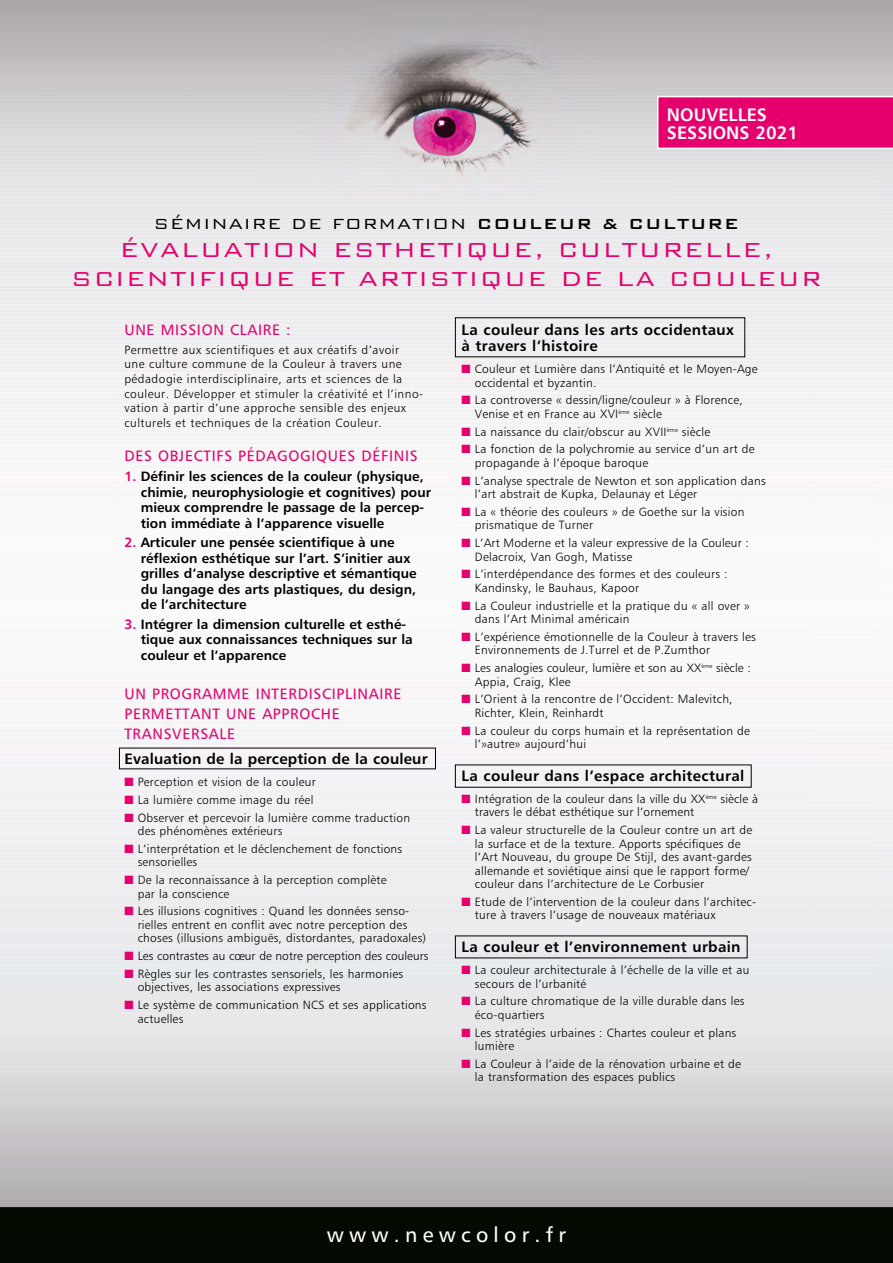
<style>
.page{position:relative;width:893px;height:1263px;background:#fff}
.page>*{position:absolute;margin:0;border:0;box-sizing:border-box;transform-origin:0 0}
.t1{font:300 27px/28.5px "Bank Gothic BT";letter-spacing:.05em;color:#e6006d;text-align:center}
.t2{font:21px "Humanist 777 BT Roman B";letter-spacing:.25em;color:#fff}
.t3{font:300 19.5px "Bank Gothic BT";letter-spacing:.05em;color:#000}
.t4{font:18px/18.1px "Humanist 777 BT Bold B";color:#fff}
.t5{font:15px/16.5px "Humanist 777 BT Bold B";letter-spacing:.02em;color:#000}
.t6{font:15px/20px "Humanist 777 BT Roman B";letter-spacing:.045em;color:#e6006d}
.t7{font:13.5px/15.5px "Humanist 777 BT Bold B";color:#000}
.t8{font:12px/13.5px "Humanist 777 BT Light B";letter-spacing:.02em;color:#000}
.t9{font:12px/14.7px "Humanist 777 BT Light B";letter-spacing:.04em;color:#000}
.t10{font:12px "Humanist 777 BT Light B";color:#000}
.s1{font-weight:500}
.s2{color:#e6006d}
</style>
<div class="page">
<img style="left:0;top:0;width:893px;height:1263px">
<div style="left:455px;top:317px;width:290px;height:40px;border:1px solid #000"></div>
<svg style="left:657px;top:96px;width:236px;height:53px;background:#e70e75"></svg>
<h3 class="t4" style="left:667px;top:105px;width:133px">NOUVELLES<br>SESSIONS 2021</h3>
<h3 class="t3" style="left:154px;top:213px;width:586px">SÉMINAIRE DE FORMATION <span class="s1">COULEUR &amp; CULTURE</span></h3>
<h1 class="t1" style="left:71px;top:235px;width:752px">ÉVALUATION ESTHETIQUE, CULTURELLE,<br>SCIENTIFIQUE ET ARTISTIQUE DE LA COULEUR</h1>
<p class="t6" style="left:124px;top:319px;width:168px">UNE MISSION CLAIRE :</p>
<p class="t9" style="left:124px;top:342px;width:300px">Permettre aux scientifiques et aux créatifs d’avoir<br>une culture commune de la Couleur à travers une pédadogie interdisciplinaire, arts et sciences de la couleur. Développer et stimuler la créativité et l’inno&shy;vation à partir d’une approche sensible des enjeux culturels et techniques de la création Couleur.</p>
<p class="t6" style="left:124px;top:446px;width:295px">DES OBJECTIFS PÉDAGOGIQUES DÉFINIS</p>
<p class="t7" style="left:141px;top:468px;width:292px;text-indent:-16px"><span class="s2">1.</span> Définir les sciences de la couleur (physique, chimie, neurophysiologie et cognitives) pour mieux comprendre le passage de la percep&shy;tion immédiate à l’apparence visuelle</p>
<p class="t7" style="left:141px;top:534px;width:277px;text-indent:-16px"><span class="s2">2.</span> Articuler une pensée scientifique à une réflexion esthétique sur l’art. S’initier aux grilles d’analyse descriptive et sémantique du langage des arts plastiques, du design, de l’architecture</p>
<p class="t7" style="left:141px;top:616px;width:273px;text-indent:-16px"><span class="s2">3.</span> Intégrer la dimension culturelle et esthé&shy;tique aux connaissances techniques sur la couleur et l’apparence</p>
<p class="t6" style="left:124px;top:684px;width:278px">UN PROGRAMME INTERDISCIPLINAIRE<br>PERMETTANT UNE APPROCHE<br>TRANSVERSALE</p>
<p class="t5" style="left:124px;top:750px;width:305px">Evaluation de la perception de la couleur</p>
<p class="t8" style="left:124px;top:775px;width:193px"><span class="s2">■</span> Perception et vision de la couleur</p>
<p class="t8" style="left:124px;top:793px;width:191px"><span class="s2">■</span> La lumière comme image du réel</p>
<p class="t8" style="left:138px;top:810px;width:274px;text-indent:-13px"><span class="s2">■</span> Observer et percevoir la lumière comme traduction des phénomènes extérieurs</p>
<p class="t8" style="left:138px;top:842px;width:266px;text-indent:-13px"><span class="s2">■</span> L’interprétation et le déclenchement de fonctions sensorielles</p>
<p class="t8" style="left:138px;top:873px;width:250px;text-indent:-13px"><span class="s2">■</span> De la reconnaissance à la perception complète par la conscience</p>
<p class="t8" style="left:138px;top:904px;width:290px;text-indent:-13px"><span class="s2">■</span> Les illusions cognitives : Quand les données senso&shy;rielles entrent en conflit avec notre perception des choses (illusions ambiguës, distordantes, paradoxales)</p>
<p class="t10" style="left:124px;top:948px;width:306px"><span class="s2">■</span> Les contrastes au cœur de notre perception des couleurs</p>
<p class="t8" style="left:138px;top:967px;width:267px;text-indent:-13px"><span class="s2">■</span> Règles sur les contrastes sensoriels, les harmonies objectives, les associations expressives</p>
<p class="t8" style="left:138px;top:998px;width:290px;text-indent:-13px"><span class="s2">■</span> Le système de communication NCS et ses applications actuelles</p>
<p class="t5" style="left:462px;top:321px;width:274px">La couleur dans les arts occidentaux à travers l’histoire</p>
<p class="t8" style="left:475px;top:362px;width:284px;text-indent:-13px"><span class="s2">■</span> Couleur et Lumière dans l’Antiquité et le Moyen-Age occidental et byzantin.</p>
<p class="t8" style="left:475px;top:393px;width:269px;text-indent:-13px"><span class="s2">■</span> La controverse « dessin/ligne/couleur » à Florence,<br>Venise et en France au XVI<sup>ème</sup> siècle</p>
<p class="t8" style="left:462px;top:424px;width:250px"><span class="s2">■</span> La naissance du clair/obscur au XVII<sup>ème</sup> siècle</p>
<p class="t8" style="left:475px;top:442px;width:281px;text-indent:-13px"><span class="s2">■</span> La fonction de la polychromie au service d’un art de propagande à l’époque baroque</p>
<p class="t8" style="left:475px;top:473px;width:292px;text-indent:-13px"><span class="s2">■</span> L’analyse spectrale de Newton et son application dans l’art abstrait de Kupka, Delaunay et Léger</p>
<p class="t8" style="left:475px;top:505px;width:271px;text-indent:-13px"><span class="s2">■</span> La « théorie des couleurs » de Goethe sur la vision prismatique de Turner</p>
<p class="t8" style="left:475px;top:536px;width:276px;text-indent:-13px"><span class="s2">■</span> L’Art Moderne et la valeur expressive de la Couleur :<br>Delacroix, Van Gogh, Matisse</p>
<p class="t8" style="left:475px;top:567px;width:254px;text-indent:-13px"><span class="s2">■</span> L’interdépendance des formes et des couleurs :<br>Kandinsky, le Bauhaus, Kapoor</p>
<p class="t8" style="left:475px;top:598px;width:276px;text-indent:-13px"><span class="s2">■</span> La Couleur industrielle et la pratique du « all over » dans l’Art Minimal américain</p>
<p class="t8" style="left:475px;top:630px;width:283px;text-indent:-13px"><span class="s2">■</span> L’expérience émotionnelle de la Couleur à travers les<br>Environnements de J.Turrel et de P.Zumthor</p>
<p class="t8" style="left:475px;top:661px;width:277px;text-indent:-13px"><span class="s2">■</span> Les analogies couleur, lumière et son au XX<sup>ème</sup> siècle :<br>Appia, Craig, Klee</p>
<p class="t8" style="left:475px;top:692px;width:259px;text-indent:-13px"><span class="s2">■</span> L’Orient à la rencontre de l’Occident: Malevitch,<br>Richter, Klein, Reinhardt</p>
<p class="t8" style="left:475px;top:723px;width:277px;text-indent:-13px"><span class="s2">■</span> La couleur du corps humain et la représentation de l’»autre» aujourd’hui</p>
<p class="t5" style="left:462px;top:767px;width:284px">La couleur dans l’espace architectural</p>
<p class="t8" style="left:475px;top:792px;width:285px;text-indent:-13px"><span class="s2">■</span> Intégration de la couleur dans la ville du XX<sup>ème</sup> siècle à travers le débat esthétique sur l’ornement</p>
<p class="t8" style="left:475px;top:823px;width:279px;text-indent:-13px"><span class="s2">■</span> La valeur structurelle de la Couleur contre un art de la surface et de la texture. Apports spécifiques de l’Art Nouveau, du groupe De Stijl, des avant-gardes allemande et soviétique ainsi que le rapport forme/ couleur dans l’architecture de Le Corbusier</p>
<p class="t8" style="left:475px;top:895px;width:283px;text-indent:-13px"><span class="s2">■</span> Etude de l’intervention de la couleur dans l’architec&shy;ture à travers l’usage de nouveaux matériaux</p>
<p class="t5" style="left:462px;top:938px;width:280px">La couleur et l’environnement urbain</p>
<p class="t8" style="left:475px;top:963px;width:276px;text-indent:-13px"><span class="s2">■</span> La couleur architecturale à l’échelle de la ville et au secours de l’urbanité</p>
<p class="t8" style="left:475px;top:994px;width:271px;text-indent:-13px"><span class="s2">■</span> La culture chromatique de la ville durable dans les éco-quartiers</p>
<p class="t8" style="left:475px;top:1025px;width:263px;text-indent:-13px"><span class="s2">■</span> Les stratégies urbaines : Chartes couleur et plans lumière</p>
<p class="t8" style="left:475px;top:1057px;width:268px;text-indent:-13px"><span class="s2">■</span> La Couleur à l’aide de la rénovation urbaine et de la transformation des espaces publics</p>
<h2 class="t2" style="left:327px;top:1221px;width:241px">www.newcolor.fr</h2>
</div>
